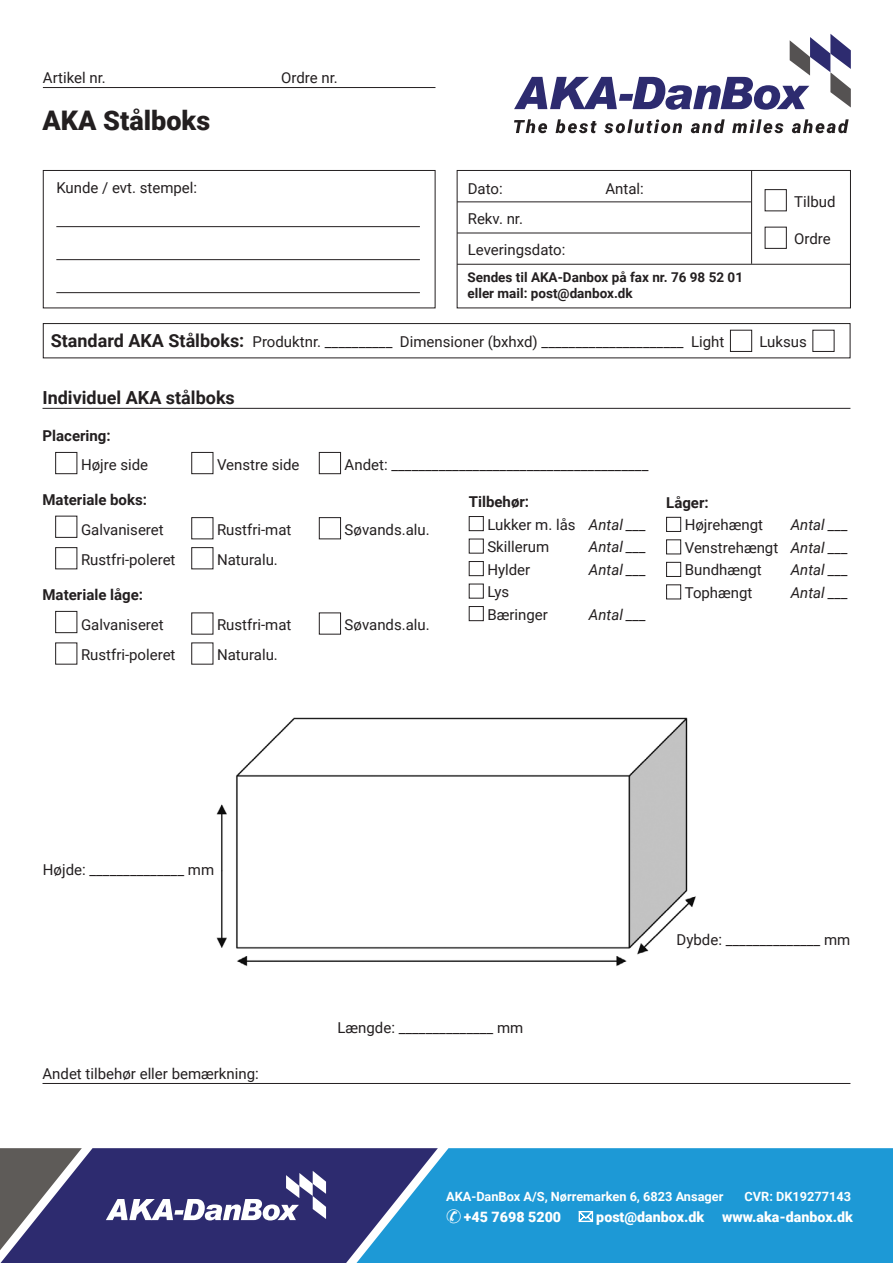
<style>
.page{position:relative;width:893px;height:1263px;background:#fff}
.page>*{position:absolute;margin:0;border:0;box-sizing:border-box;transform-origin:0 0}
.t1{font:900 27px "Roboto";color:#231f20}
.t2{font:700 18px "Roboto";color:#231f20}
.t3{font:15px "Roboto";color:#231f20}
.t4{font:700 15px "Roboto";color:#231f20}
.t5{font:italic 15px "Roboto";color:#231f20}
.t6{font:900 14.25px "Roboto";color:#fff}
.t7{font:700 13.5px "Roboto";color:#231f20}
.t8{font:700 12.75px "Roboto";color:#fff}
.s1{font-weight:700;font-size:18px}
.s2{font-style:italic}
</style>
<div class="page">
<div style="left:43px;top:323px;width:807px;height:35px;border:1px solid #231f20"></div>
<div style="left:43px;top:170px;width:392px;height:138px;border:1px solid #231f20"></div>
<hr style="left:56px;top:226px;width:364px;height:1px;background:#231f20">
<hr style="left:56px;top:259px;width:364px;height:1px;background:#231f20">
<hr style="left:56px;top:292px;width:364px;height:1px;background:#231f20">
<div style="left:765px;top:189px;width:22px;height:22px;border:1px solid #231f20"></div>
<div style="left:765px;top:227px;width:22px;height:22px;border:1px solid #231f20"></div>
<div style="left:457px;top:170px;width:394px;height:138px;border:1px solid #231f20"></div>
<hr style="left:457px;top:233px;width:294px;height:1px;background:#231f20">
<hr style="left:457px;top:201px;width:294px;height:1px;background:#231f20">
<hr style="left:751px;top:171px;width:1px;height:93px;background:#231f20">
<hr style="left:457px;top:264px;width:393px;height:1px;background:#231f20">
<div style="left:730px;top:330px;width:22px;height:22px;border:1px solid #231f20"></div>
<hr style="left:43px;top:408px;width:807px;height:1px;background:#231f20">
<div style="left:55px;top:452px;width:22px;height:22px;border:1px solid #231f20"></div>
<div style="left:191px;top:452px;width:22px;height:22px;border:1px solid #231f20"></div>
<div style="left:319px;top:452px;width:22px;height:22px;border:1px solid #231f20"></div>
<div style="left:55px;top:611px;width:22px;height:22px;border:1px solid #231f20"></div>
<div style="left:319px;top:612px;width:22px;height:22px;border:1px solid #231f20"></div>
<div style="left:469px;top:516px;width:15px;height:15px;border:1px solid #231f20"></div>
<div style="left:469px;top:539px;width:15px;height:14px;border:1px solid #231f20"></div>
<div style="left:469px;top:561px;width:15px;height:15px;border:1px solid #231f20"></div>
<div style="left:469px;top:584px;width:15px;height:14px;border:1px solid #231f20"></div>
<div style="left:469px;top:606px;width:15px;height:15px;border:1px solid #231f20"></div>
<div style="left:55px;top:516px;width:22px;height:22px;border:1px solid #231f20"></div>
<div style="left:191px;top:517px;width:22px;height:22px;border:1px solid #231f20"></div>
<div style="left:319px;top:517px;width:22px;height:22px;border:1px solid #231f20"></div>
<div style="left:55px;top:547px;width:22px;height:22px;border:1px solid #231f20"></div>
<div style="left:191px;top:547px;width:22px;height:22px;border:1px solid #231f20"></div>
<hr style="left:43px;top:1083px;width:807px;height:1px;background:#231f20">
<div style="left:666px;top:517px;width:15px;height:15px;border:1px solid #231f20"></div>
<div style="left:666px;top:539px;width:15px;height:15px;border:1px solid #231f20"></div>
<div style="left:666px;top:562px;width:15px;height:15px;border:1px solid #231f20"></div>
<div style="left:666px;top:584px;width:15px;height:15px;border:1px solid #231f20"></div>
<hr style="left:43px;top:87px;width:392px;height:1px;background:#231f20">
<img style="left:216px;top:717px;width:480px;height:250px">
<div style="left:438px;top:1148px;width:455px;height:115px;background:#1d99d6"></div>
<svg style="left:1px;top:1148px;width:437px;height:115px;background:#334282"></svg>
<svg style="left:0;top:1148px;width:82px;height:102px;background:#5f5d75"></svg>
<svg style="left:579px;top:1211px;width:14px;height:11px"></svg>
<svg style="left:514px;top:34px;width:337px;height:76px"></svg>
<svg style="left:514px;top:119px;width:33px;height:14px"></svg>
<svg style="left:556px;top:119px;width:41px;height:14px"></svg>
<svg style="left:604px;top:119px;width:78px;height:14px"></svg>
<svg style="left:691px;top:119px;width:34px;height:14px"></svg>
<svg style="left:732px;top:119px;width:51px;height:14px"></svg>
<svg style="left:792px;top:119px;width:57px;height:14px"></svg>
<svg style="left:106px;top:1171px;width:220px;height:49px"></svg>
<p class="t3" style="left:43px;top:67px;width:64px">Artikel nr.</p>
<p class="t3" style="left:281px;top:67px;width:58px">Ordre nr.</p>
<p class="t1" style="left:43px;top:101px;width:169px">AKA Stålboks</p>
<p class="t3" style="left:56px;top:177px;width:142px">Kunde / evt. stempel:</p>
<p class="t3" style="left:468px;top:178px;width:36px">Dato:</p>
<p class="t3" style="left:605px;top:178px;width:40px">Antal:</p>
<p class="t3" style="left:468px;top:208px;width:57px">Rekv. nr.</p>
<p class="t3" style="left:468px;top:239px;width:99px">Leveringsdato:</p>
<p class="t7" style="left:468px;top:268px;width:277px">Sendes til AKA-Danbox på fax nr. 76 98 52 01</p>
<p class="t7" style="left:468px;top:284px;width:167px">eller mail: post@danbox.dk</p>
<p class="t3" style="left:51px;top:331px;width:675px"><span class="s1">Standard AKA Stålboks:</span> Produktnr. __________ Dimensioner (bxhxd) _____________________ Light</p>
<p class="t3" style="left:759px;top:331px;width:49px">Luksus</p>
<p class="t2" style="left:43px;top:385px;width:194px">Individuel AKA stålboks</p>
<p class="t4" style="left:43px;top:425px;width:70px">Placering:</p>
<p class="t3" style="left:81px;top:454px;width:69px">Højre side</p>
<p class="t3" style="left:217px;top:454px;width:84px">Venstre side</p>
<p class="t3" style="left:345px;top:454px;width:305px">Andet: ______________________________________</p>
<p class="t3" style="left:794px;top:191px;width:43px">Tilbud</p>
<p class="t3" style="left:794px;top:228px;width:38px">Ordre</p>
<p class="t4" style="left:43px;top:489px;width:106px">Materiale boks:</p>
<p class="t3" style="left:81px;top:519px;width:84px">Galvaniseret</p>
<p class="t3" style="left:217px;top:519px;width:76px">Rustfri-mat</p>
<p class="t3" style="left:345px;top:519px;width:87px">Søvands.alu.</p>
<p class="t3" style="left:81px;top:549px;width:96px">Rustfri-poleret</p>
<p class="t3" style="left:217px;top:549px;width:62px">Naturalu.</p>
<p class="t4" style="left:43px;top:584px;width:102px">Materiale låge:</p>
<p class="t3" style="left:81px;top:614px;width:84px">Galvaniseret</p>
<p class="t3" style="left:217px;top:614px;width:76px">Rustfri-mat</p>
<p class="t3" style="left:345px;top:614px;width:87px">Søvands.alu.</p>
<p class="t3" style="left:81px;top:644px;width:96px">Rustfri-poleret</p>
<p class="t3" style="left:217px;top:644px;width:62px">Naturalu.</p>
<p class="t4" style="left:469px;top:491px;width:62px">Tilbehør:</p>
<p class="t3" style="left:487px;top:514px;width:161px">Lukker m. lås <span class="s2">Antal ___</span></p>
<p class="t3" style="left:487px;top:536px;width:63px">Skillerum</p>
<p class="t5" style="left:589px;top:536px;width:59px">Antal ___</p>
<p class="t3" style="left:487px;top:559px;width:44px">Hylder</p>
<p class="t5" style="left:589px;top:559px;width:59px">Antal ___</p>
<p class="t3" style="left:487px;top:581px;width:23px">Lys</p>
<p class="t3" style="left:487px;top:604px;width:62px">Bæringer</p>
<p class="t5" style="left:589px;top:604px;width:59px">Antal ___</p>
<p class="t4" style="left:666px;top:492px;width:44px">Låger:</p>
<p class="t3" style="left:685px;top:514px;width:80px">Højrehængt</p>
<p class="t5" style="left:791px;top:514px;width:59px">Antal ___</p>
<p class="t3" style="left:685px;top:537px;width:165px">Venstrehængt <span class="s2">Antal ___</span></p>
<p class="t3" style="left:685px;top:559px;width:78px">Bundhængt</p>
<p class="t5" style="left:791px;top:559px;width:59px">Antal ___</p>
<p class="t3" style="left:685px;top:582px;width:69px">Tophængt</p>
<p class="t5" style="left:791px;top:582px;width:59px">Antal ___</p>
<p class="t3" style="left:43px;top:859px;width:173px">Højde: ______________ mm</p>
<p class="t3" style="left:43px;top:1063px;width:218px">Andet tilbehør eller bemærkning:</p>
<p class="t3" style="left:337px;top:1017px;width:187px">Længde: ______________ mm</p>
<p class="t3" style="left:677px;top:929px;width:175px">Dybde: ______________ mm</p>
<p class="t8" style="left:446px;top:1187px;width:279px">AKA-DanBox A/S, Nørremarken 6, 6823 Ansager</p>
<p class="t8" style="left:745px;top:1187px;width:108px">CVR: DK19277143</p>
<p class="t6" style="left:446px;top:1206px;width:117px">✆ +45 7698 5200</p>
<p class="t6" style="left:596px;top:1206px;width:258px">post@danbox.dk www.aka-danbox.dk</p>
</div>
